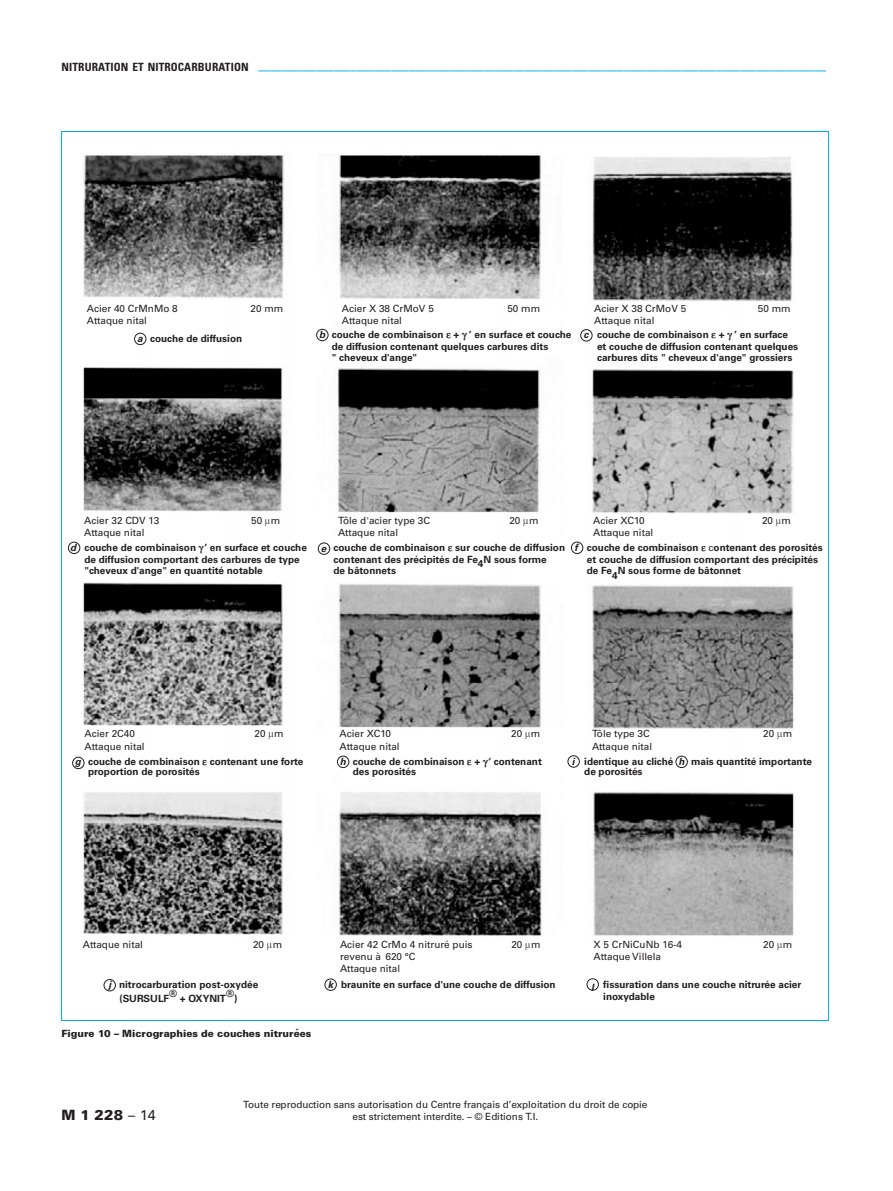
<style>
.page{position:relative;width:893px;height:1191px;background:#fff}
.page>*{position:absolute;margin:0;border:0;box-sizing:border-box;transform-origin:0 0}
.t1{font:14.25px "Adv PAD81";letter-spacing:.17em;color:#231f20}
.t2{font:11.4px "Adv PAC40";letter-spacing:.01em;color:#00aeef}
.t3{font:700 10.05px/11.4px "Univers LT Std";color:#231f20}
.t4{font:10.05px/12.3px "Univers LT Std";color:#231f20}
.t5{font:700 10.05px "Univers";color:#231f20}
.t6{font:italic 700 10.05px "Univers LT Std";color:#231f20}
.t7{font:9.9px "Adv PAC3 D";color:#231f20}
.t8{font:9.9px "Adv PAD81";color:#231f20}
.s1{font-style:italic}
.s2{font-weight:400}
.s3{font-family:"Adv PAC3 D"}
.s4{font-family:"Adv TT2876772 e"}
</style>
<div class="page">
<hr style="left:61px;top:131px;width:768px;height:1px;background:#00aeef">
<svg style="left:61px;top:132px;width:1px;height:18px"></svg>
<hr style="left:61px;top:150px;width:1px;height:852px;background:#00aeef">
<hr style="left:829px;top:150px;width:1px;height:852px;background:#00aeef">
<hr style="left:61px;top:1020px;width:768px;height:1px;background:#00aeef">
<svg style="left:61px;top:1002px;width:1px;height:18px"></svg>
<img style="left:83px;top:155px;width:711px;height:781px">
<svg style="left:68px;top:329px;width:620px;height:662px"></svg>
<svg style="left:446px;top:333px;width:5px;height:6px"></svg>
<svg style="left:462px;top:333px;width:5px;height:8px"></svg>
<svg style="left:269px;top:732px;width:5px;height:7px"></svg>
<svg style="left:525px;top:732px;width:6px;height:7px"></svg>
<svg style="left:777px;top:732px;width:5px;height:7px"></svg>
<svg style="left:267px;top:943px;width:5px;height:7px"></svg>
<svg style="left:526px;top:943px;width:5px;height:7px"></svg>
<svg style="left:265px;top:519px;width:5px;height:7px"></svg>
<svg style="left:524px;top:519px;width:5px;height:7px"></svg>
<svg style="left:776px;top:519px;width:5px;height:7px"></svg>
<svg style="left:203px;top:760px;width:4px;height:5px"></svg>
<svg style="left:467px;top:760px;width:5px;height:5px"></svg>
<svg style="left:483px;top:760px;width:5px;height:7px"></svg>
<svg style="left:199px;top:546px;width:5px;height:8px"></svg>
<svg style="left:701px;top:546px;width:5px;height:5px"></svg>
<svg style="left:448px;top:546px;width:4px;height:5px"></svg>
<svg style="left:711px;top:333px;width:5px;height:6px"></svg>
<svg style="left:727px;top:333px;width:5px;height:8px"></svg>
<p class="t2" style="left:61px;top:65px;width:766px"><sup>NITRURATION</sup> <sup>ET</sup> <sup>NITROCARBURATION</sup> ––––––––––––––––––––––––––––––––––––––––––––––––––––––––––––––––––––––––––––––––––––––––––––––––––</p>
<p class="t4" style="left:87px;top:303px;width:92px">Acier 40 CrMnMo 8<br>Attaque nital</p>
<p class="t4" style="left:342px;top:303px;width:94px">Acier X 38 CrMoV 5<br>Attaque nital</p>
<p class="t4" style="left:594px;top:303px;width:94px">Acier X 38 CrMoV 5<br>Attaque nital</p>
<p class="t4" style="left:507px;top:303px;width:34px">50 mm</p>
<p class="t4" style="left:758px;top:303px;width:34px">50 mm</p>
<p class="t4" style="left:250px;top:303px;width:34px">20 mm</p>
<p class="t3" style="left:137px;top:333px;width:106px"><span class="s1">a</span> couche de diffusion</p>
<p class="t3" style="left:332px;top:330px;width:241px">couche de combinaison + ’ en surface et couche de diffusion contenant quelques carbures dits<br>" cheveux d'ange"</p>
<p class="t6" style="left:319px;top:331px;width:8px">b</p>
<p class="t6" style="left:583px;top:331px;width:6px">c</p>
<p class="t3" style="left:597px;top:330px;width:203px">couche de combinaison + ’ en surface et couche de diffusion contenant quelques carbures dits " cheveux d'ange" grossiers</p>
<p class="t4" style="left:251px;top:515px;width:31px">50 m</p>
<p class="t4" style="left:338px;top:515px;width:93px">Tôle d'acier type 3C<br>Attaque nital</p>
<p class="t4" style="left:509px;top:515px;width:31px">20 m</p>
<p class="t4" style="left:84px;top:515px;width:77px">Acier 32 CDV 13<br>Attaque nital</p>
<p class="t4" style="left:593px;top:515px;width:62px">Acier XC10<br>Attaque nital</p>
<p class="t4" style="left:762px;top:515px;width:31px">20 m</p>
<p class="t3" style="left:84px;top:543px;width:224px">couche de combinaison ’ en surface et couche de diffusion comportant des carbures de type "cheveux d'ange" en quantité notable</p>
<p class="t3" style="left:587px;top:543px;width:237px">couche de combinaison <span class="s2">c</span>ontenant des porosités et couche de diffusion comportant des précipités de Fe4N sous forme de bâtonnet</p>
<p class="t3" style="left:333px;top:543px;width:233px">couche de combinaison sur couche de diffusion contenant des précipités de Fe4N sous forme<br>de bâtonnets</p>
<p class="t6" style="left:70px;top:544px;width:8px">d</p>
<p class="t6" style="left:321px;top:544px;width:7px">e</p>
<p class="t6" style="left:574px;top:544px;width:5px">f</p>
<p class="t4" style="left:85px;top:728px;width:62px">Acier 2C40<br>Attaque nital</p>
<p class="t4" style="left:592px;top:728px;width:62px">Tôle type 3C<br>Attaque nital</p>
<p class="t4" style="left:339px;top:728px;width:62px">Acier XC10<br>Attaque nital</p>
<p class="t4" style="left:254px;top:728px;width:31px">20 m</p>
<p class="t4" style="left:511px;top:728px;width:31px">20 m</p>
<p class="t4" style="left:763px;top:728px;width:31px">20 m</p>
<p class="t3" style="left:88px;top:757px;width:217px;line-height:9.9px">couche de combinaison contenant une forte proportion de porosités</p>
<p class="t3" style="left:353px;top:757px;width:191px;line-height:9.9px">couche de combinaison + ‘ contenant des porosités</p>
<p class="t3" style="left:584px;top:756px;width:91px">identique au cliché</p>
<p class="t3" style="left:691px;top:756px;width:122px">mais quantité importante</p>
<p class="t6" style="left:75px;top:758px;width:8px">g</p>
<p class="t6" style="left:340px;top:758px;width:8px">h</p>
<p class="t6" style="left:572px;top:758px;width:4px">i</p>
<p class="t6" style="left:678px;top:758px;width:8px">h</p>
<p class="t3" style="left:584px;top:766px;width:60px">de porosités</p>
<p class="t4" style="left:83px;top:939px;width:62px">Attaque nital</p>
<p class="t4" style="left:340px;top:939px;width:134px">Acier 42 CrMo 4 nitruré puis revenu à 620 °C<br>Attaque nital</p>
<p class="t4" style="left:593px;top:939px;width:90px">X 5 CrNiCuNb 16-4<br>Attaque Villela</p>
<p class="t4" style="left:253px;top:939px;width:31px">20 m</p>
<p class="t4" style="left:511px;top:939px;width:31px">20 m</p>
<p class="t4" style="left:763px;top:939px;width:31px">20 m</p>
<p class="t6" style="left:108px;top:981px;width:4px">j</p>
<p class="t3" style="left:328px;top:979px;width:229px"><span class="s1">k</span> braunite en surface d'une couche de diffusion</p>
<p class="t3" style="left:119px;top:993px;width:119px">(SURSULF® + OXYNIT®)</p>
<p class="t5" style="left:119px;top:981px;width:141px">nitrocarburation post-oxydée</p>
<p class="t8" style="left:61px;top:1029px;width:251px">Figure 10 – Micrographies de couches nitrure´es</p>
<p class="t6" style="left:591px;top:984px;width:4px">l</p>
<p class="t3" style="left:603px;top:979px;width:199px;line-height:12px">fissuration dans une couche nitrurée acier inoxydable</p>
<p class="t7" style="left:243px;top:1101px;width:406px">Toute reproduction sans autorisation du Centre franc¸ais d’exploitation du droit de copie</p>
<h1 class="t1" style="left:61px;top:1109px;width:96px">M1228<span class="s3">–14</span></h1>
<p class="t7" style="left:352px;top:1112px;width:187px">est strictement interdite. – <span class="s4">©</span> Editions T.I.</p>
</div>
